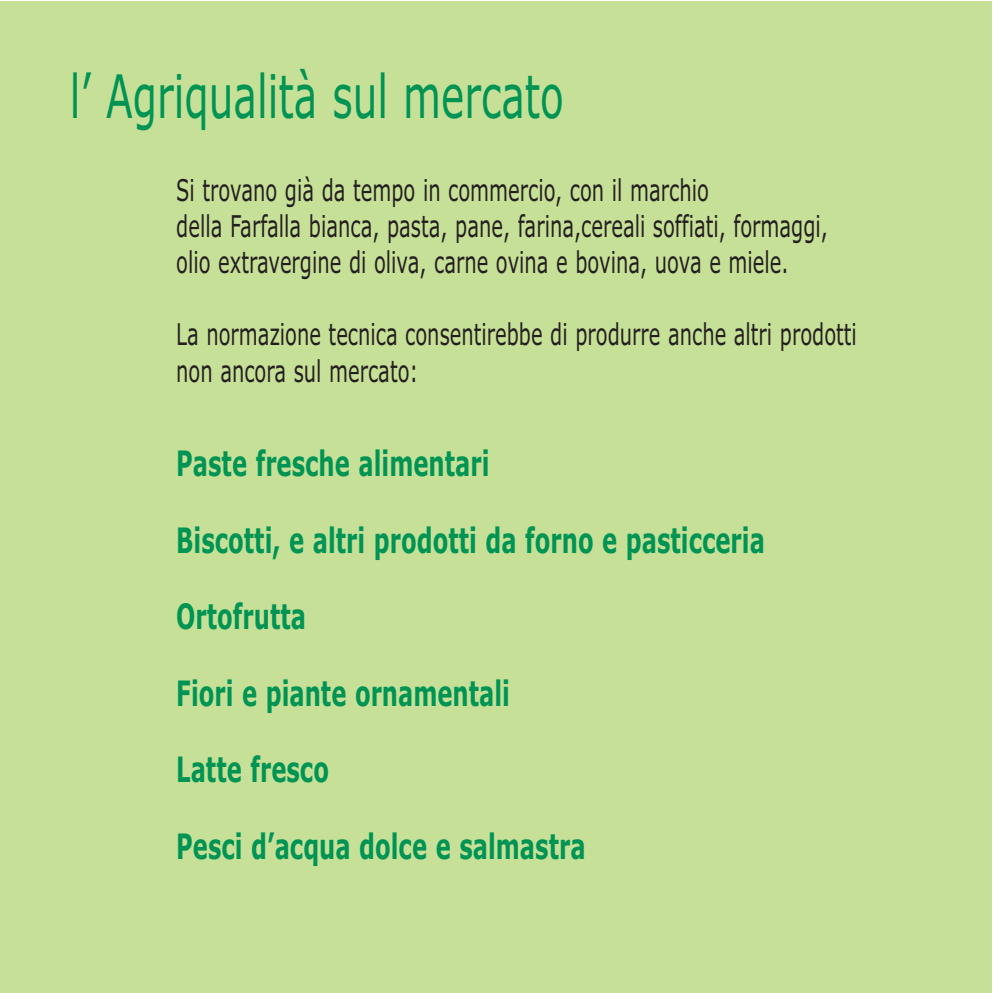
<style>
.page{position:relative;width:993px;height:993px;background:#fff}
.page>*{position:absolute;margin:0;border:0;box-sizing:border-box;transform-origin:0 0}
.t1{font:60px "Verdana";color:#009454;scale:.65 1}
.t2{font:700 35px/76.5px "Verdana";color:#009454;scale:.65 1}
.t3{font:30px/36px "Verdana";color:#231f20;scale:.65 1}
</style>
<div class="page">
<div style="left:0;top:1px;width:991px;height:991px;background:#c7e097"></div>
<h1 class="t1" style="left:70px;top:72px;width:761px">l’ Agriqualità sul mercato</h1>
<p class="t3" style="left:176px;top:175px;width:1003px">Si trovano già da tempo in commercio, con il marchio<br>della Farfalla bianca, pasta, pane, farina,cereali soffiati, formaggi, olio extravergine di oliva, carne ovina e bovina, uova e miele.</p>
<p class="t3" style="left:176px;top:319px;width:1048px">La normazione tecnica consentirebbe di produrre anche altri prodotti non ancora sul mercato:</p>
<p class="t2" style="left:176px;top:428px;width:906px">Paste fresche alimentari<br>Biscotti, e altri prodotti da forno e pasticceria<br>Ortofrutta<br>Fiori e piante ornamentali<br>Latte fresco<br>Pesci d’acqua dolce e salmastra</p>
</div>
